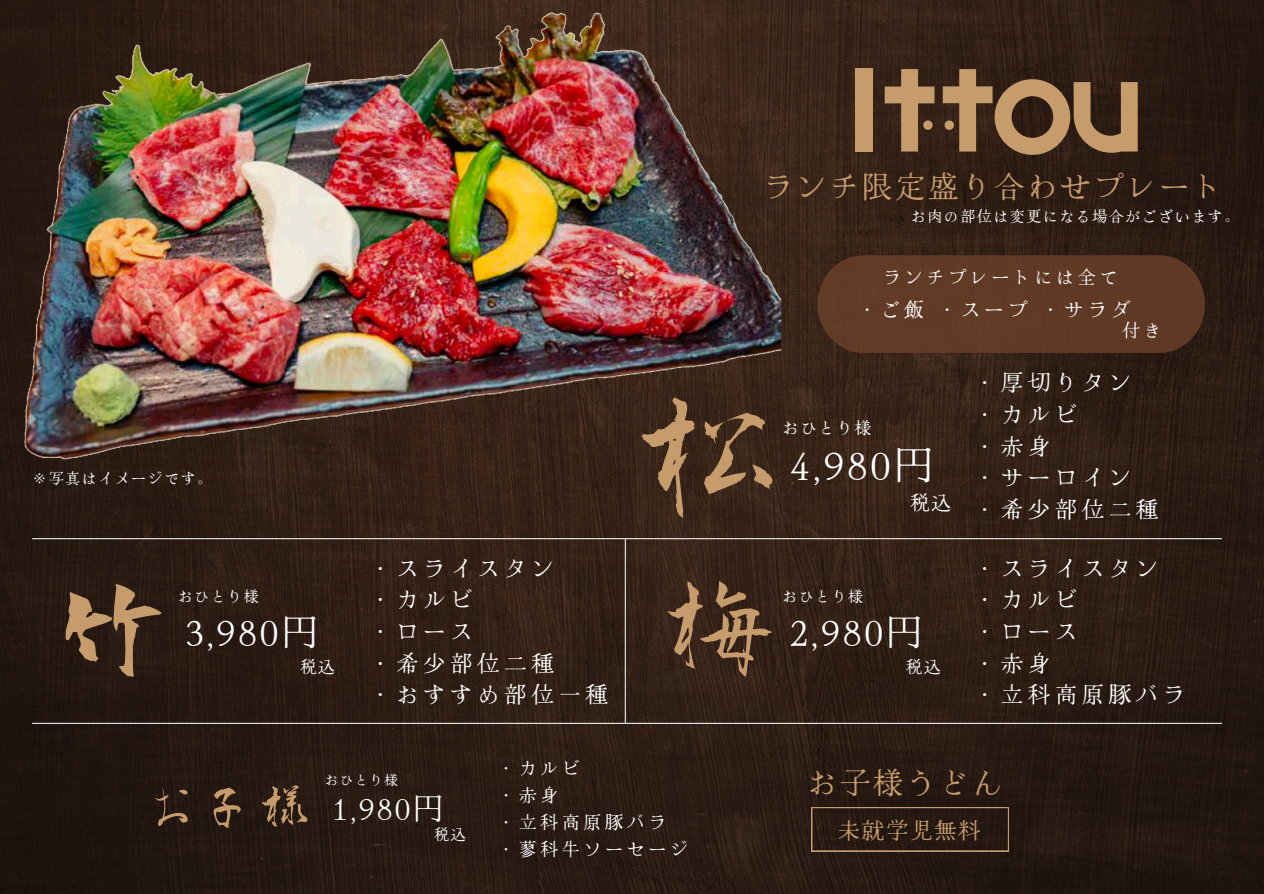
<style>
.page{position:relative;width:1264px;height:894px;background:#fff}
.page>*{position:absolute;margin:0;border:0;box-sizing:border-box;transform-origin:0 0}
.t1{font:165px "Kouzan Brush Font Gyousyo OTF";color:#c69c6d}
.t2{font:120px "Kouzan Brush Font Gyousyo OTF";color:#c69c6d}
.t3{font:52.5px "Kouzan Brush Font Gyousyo OTF";color:#c69c6d}
.t4{font:39px "Hina Mincho";color:#fff}
.t5{font:36px "Hina Mincho";letter-spacing:.1em;color:#fff}
.t6{font:30px "Hina Mincho";letter-spacing:.1em;color:#c69c6d}
.t7{font:30px "Hina Mincho";color:#fff}
.t8{font:22.5px/31.5px "Hina Mincho";letter-spacing:.2em;color:#fff}
.t9{font:22.5px "Hina Mincho";letter-spacing:.07em;color:#c69c6d}
.t10{font:19.5px "Hina Mincho";letter-spacing:.2em;color:#fff}
.t11{font:18px/27px "Hina Mincho";letter-spacing:.2em;color:#fff}
.t12{font:16.5px "Hina Mincho";letter-spacing:.1em;color:#fff}
.t13{font:15px "Hina Mincho";letter-spacing:.1em;color:#fff}
.t14{font:13.5px "Hina Mincho";letter-spacing:.1em;color:#fff}
</style>
<div class="page">
<img style="left:0;top:0;width:1263px;height:893px">
<hr style="left:32px;top:538px;width:1189px;height:1px;background:#ebebeb">
<hr style="left:32px;top:722px;width:1189px;height:1px;background:#ebebeb">
<div style="left:855px;top:69px;width:17px;height:82px;background:#c69c6d"></div>
<svg style="left:884px;top:69px;width:50px;height:82px"></svg>
<svg style="left:942px;top:69px;width:195px;height:86px"></svg>
<svg style="left:811px;top:806px;width:197px;height:44px"></svg>
<img style="left:13px;top:0;width:771px;height:519px">
<div style="left:817px;top:255px;width:387px;height:98px;background:#613a26;border-radius:47px"></div>
<hr style="left:624px;top:539px;width:2px;height:184px;background:#ebebeb">
<h6 class="t6" style="left:763px;top:163px;width:461px">ランチ限定盛り合わせプレート</h6>
<h4 class="t13" style="left:910px;top:204px;width:330px">お肉の部位は変更になる場合がございます。</h4>
<h4 class="t11" style="left:883px;top:263px;width:236px">ランチプレートには全て</h4>
<p class="t10" style="left:857px;top:294px;width:275px">・ご飯 ・スープ ・サラダ</p>
<p class="t13" style="left:32px;top:466px;width:182px">※写真はイメージです。</p>
<h3 class="t1" style="left:626px;top:380px;width:167px">松</h3>
<p class="t12" style="left:782px;top:414px;width:91px">おひとり様</p>
<p class="t4" style="left:790px;top:434px;width:145px">4,980円</p>
<h1 class="t10" style="left:910px;top:487px;width:42px">税込</h1>
<h4 class="t11" style="left:1122px;top:316px;width:41px">付き</h4>
<h6 class="t8" style="left:973px;top:366px;width:186px">・厚切りタン・カルビ<br>・赤身<br>・サーロイン・希少部位二種</h6>
<h2 class="t8" style="left:369px;top:551px;width:240px">・スライスタン<br>・カルビ<br>・ロース<br>・希少部位二種<br>・おすすめ部位一種</h2>
<h5 class="t8" style="left:973px;top:551px;width:213px">・スライスタン・カルビ<br>・ロース<br>・赤身<br>・立科高原豚バラ</h5>
<h5 class="t2" style="left:49px;top:572px;width:98px">竹</h5>
<h5 class="t2" style="left:659px;top:572px;width:122px">梅</h5>
<h6 class="t13" style="left:178px;top:585px;width:83px">おひとり様</h6>
<h2 class="t13" style="left:782px;top:585px;width:83px">おひとり様</h2>
<h6 class="t5" style="left:185px;top:604px;width:134px">3,980円</h6>
<h2 class="t5" style="left:790px;top:604px;width:134px">2,980円</h2>
<h3 class="t12" style="left:300px;top:653px;width:36px">税込</h3>
<p class="t12" style="left:905px;top:653px;width:36px">税込</p>
<h5 class="t3" style="left:143px;top:780px;width:170px">お子様</h5>
<h6 class="t14" style="left:325px;top:768px;width:74px">おひとり様</h6>
<h6 class="t7" style="left:333px;top:784px;width:112px">1,980円</h6>
<p class="t13" style="left:434px;top:822px;width:33px">税込</p>
<p class="t11" style="left:497px;top:753px;width:192px">・カルビ<br>・赤身<br>・立科高原豚バラ・蓼科牛ソーセージ</p>
<h6 class="t6" style="left:807px;top:759px;width:197px">お子様うどん</h6>
<p class="t9" style="left:837px;top:812px;width:144px">未就学児無料</p>
</div>
